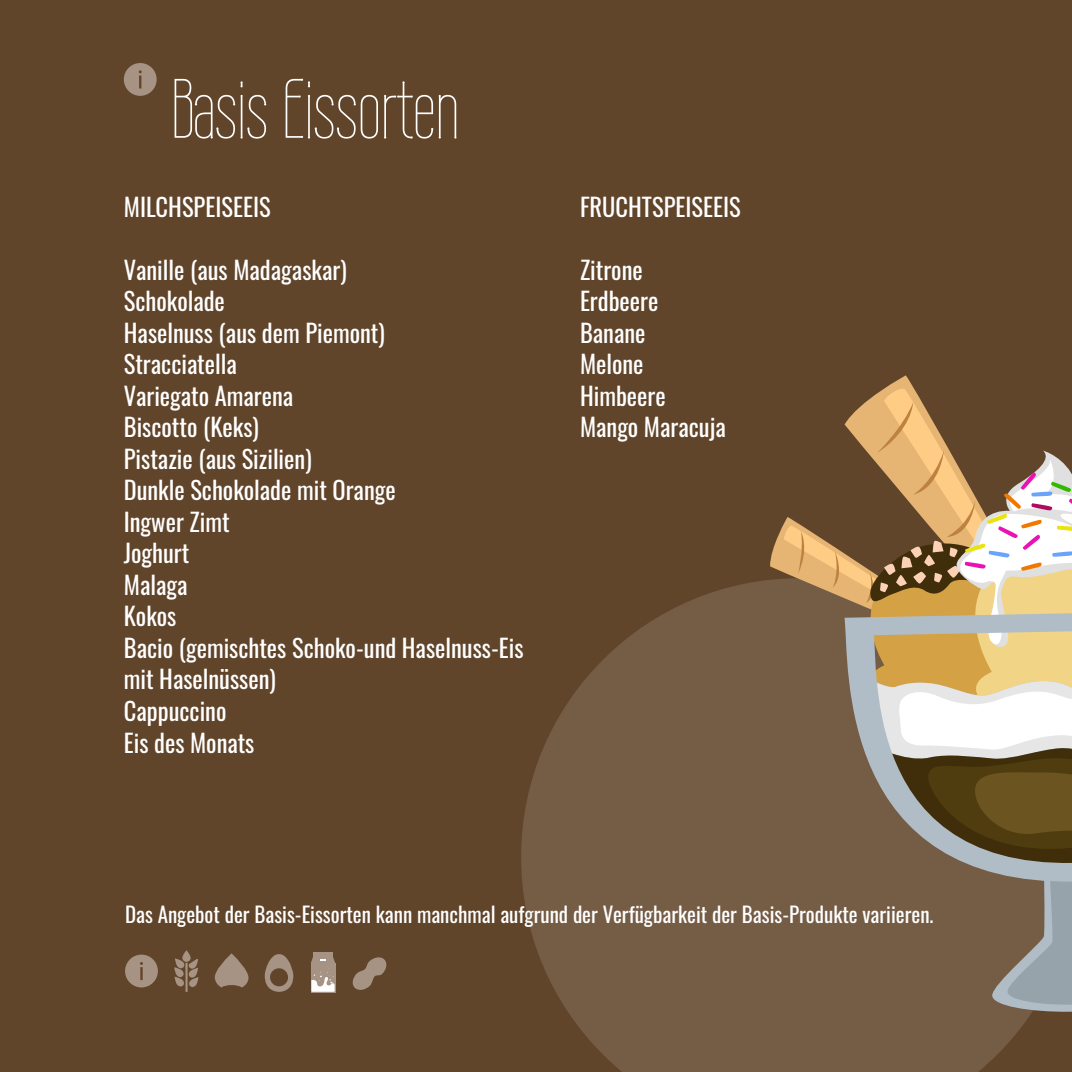
<style>
.page{position:relative;width:1072px;height:1072px;background:#fff}
.page>*{position:absolute;margin:0;border:0;box-sizing:border-box;transform-origin:0 0}
.t1{font:84px "Wire One";color:#fff}
.t2{font:24.5px/31.5px "Oswald";color:#fff}
.t3{font:21px "Oswald";color:#fff}
</style>
<div class="page">
<div style="left:0;top:0;width:1071px;height:1071px;background:#61452b"></div>
<svg style="left:521px;top:580px;width:506px;height:491px;fill:#755c45"></svg>
<svg style="left:124px;top:63px;width:33px;height:33px"></svg>
<svg style="left:125px;top:954px;width:33px;height:33px"></svg>
<svg style="left:182px;top:951px;width:9px;height:10px"></svg>
<svg style="left:174px;top:958px;width:24px;height:33px"></svg>
<svg style="left:215px;top:953px;width:33px;height:34px"></svg>
<svg style="left:222px;top:985px;width:19px;height:4px"></svg>
<svg style="left:264px;top:954px;width:30px;height:38px"></svg>
<svg style="left:311px;top:991px;width:24px;height:1px"></svg>
<hr style="left:313px;top:952px;width:20px;height:4px;background:#a79383">
<svg style="left:311px;top:956px;width:24px;height:35px"></svg>
<svg style="left:352px;top:957px;width:35px;height:33px"></svg>
<svg style="left:769px;top:375px;width:302px;height:644px"></svg>
<img style="left:844px;top:613px;width:164px;height:1px">
<p class="t1" style="left:171px;top:63px;width:290px">Basis Eissorten</p>
<p class="t2" style="left:124px;top:189px;width:148px">MILCHSPEISEEIS</p>
<p class="t2" style="left:124px;top:252px;width:224px">Vanille (aus Madagaskar)</p>
<p class="t2" style="left:124px;top:283px;width:103px">Schokolade</p>
<p class="t2" style="left:124px;top:315px;width:262px">Haselnuss (aus dem Piemont)</p>
<p class="t2" style="left:124px;top:346px;width:114px">Stracciatella</p>
<p class="t2" style="left:124px;top:378px;width:171px">Variegato Amarena</p>
<p class="t2" style="left:124px;top:409px;width:136px">Biscotto (Keks)</p>
<p class="t2" style="left:124px;top:441px;width:189px">Pistazie (aus Sizilien)</p>
<p class="t2" style="left:124px;top:472px;width:273px">Dunkle Schokolade mit Orange</p>
<p class="t2" style="left:124px;top:504px;width:107px">Ingwer Zimt</p>
<p class="t2" style="left:124px;top:535px;width:67px">Joghurt</p>
<p class="t2" style="left:124px;top:567px;width:65px">Malaga</p>
<p class="t2" style="left:124px;top:598px;width:54px">Kokos</p>
<p class="t2" style="left:124px;top:630px;width:401px">Bacio (gemischtes Schoko-und Haselnuss-Eis mit Haselnüssen)</p>
<p class="t2" style="left:124px;top:693px;width:104px">Cappuccino</p>
<p class="t2" style="left:124px;top:724px;width:132px">Eis des Monats</p>
<p class="t2" style="left:580px;top:189px;width:162px">FRUCHTSPEISEEIS</p>
<p class="t2" style="left:580px;top:252px;width:64px">Zitrone</p>
<p class="t2" style="left:580px;top:283px;width:80px">Erdbeere</p>
<p class="t2" style="left:580px;top:315px;width:67px">Banane</p>
<p class="t2" style="left:580px;top:346px;width:65px">Melone</p>
<p class="t2" style="left:580px;top:378px;width:87px">Himbeere</p>
<p class="t2" style="left:580px;top:409px;width:147px">Mango Maracuja</p>
<p class="t3" style="left:125px;top:896px;width:810px">Das Angebot der Basis-Eissorten kann manchmal aufgrund der Verfügbarkeit der Basis-Produkte variieren.</p>
</div>
